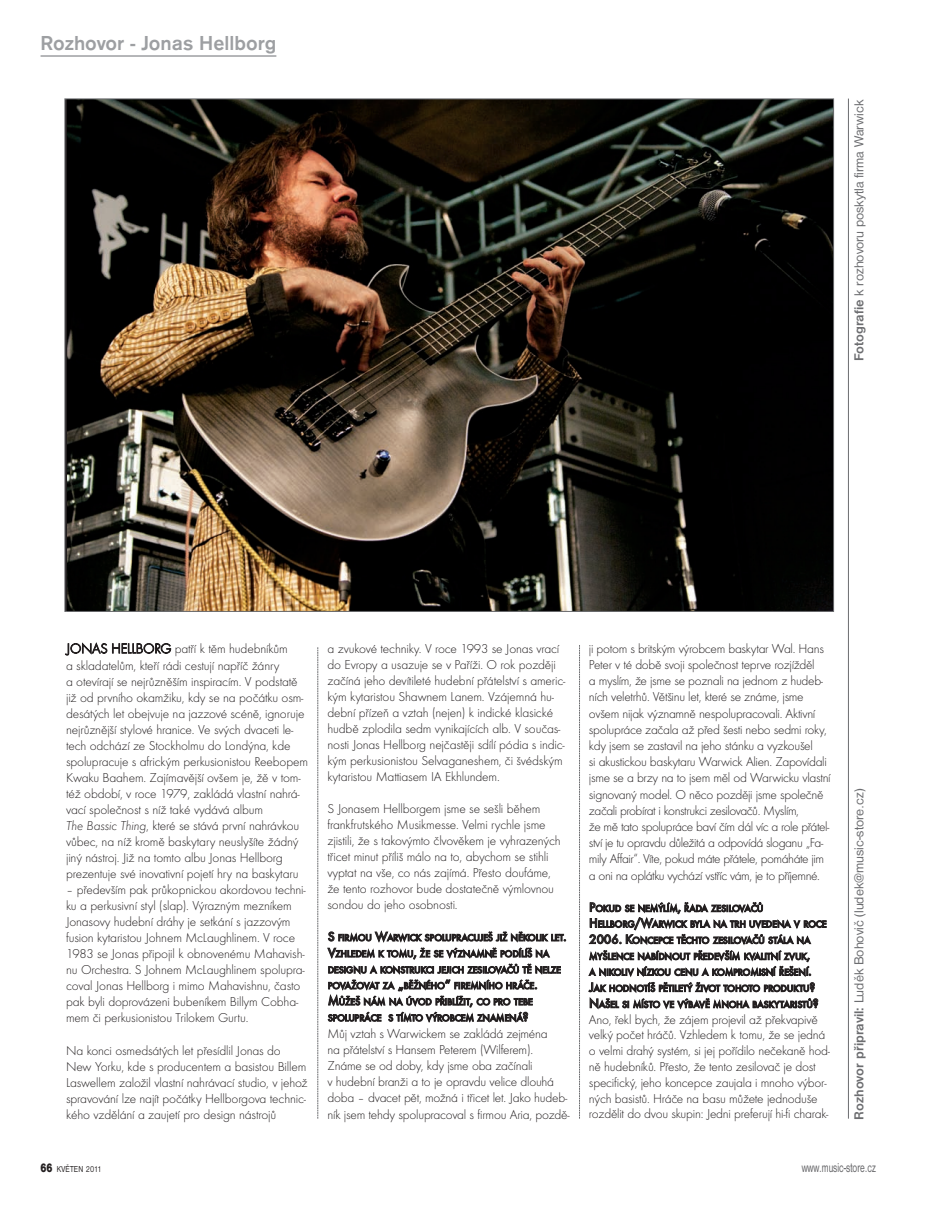
<style>
.page{position:relative;width:942px;height:1218px;background:#fff}
.page>*{position:absolute;margin:0;border:0;box-sizing:border-box;transform-origin:0 0}
.t1{font:500 21px "Accius TCE";color:#9d9fa2}
.t2{font:13.5px "Nimbus Sans DCE";color:#6c6d70}
.t3{font:13.5px "Nimbus Sans DCE";color:#636366;scale:.67 1}
.t4{font:13.35px/16px "Futura TCE Ligh";letter-spacing:-.01em;color:#231f20}
.t5{font:500 10.05px/16px "Futura TCE";letter-spacing:-.025em;color:#231f20}
.t6{font:9px "Nimbus Sans DCE";letter-spacing:.03em;color:#231f20;scale:.8 1}
.s1{font-weight:700}
.s2{font-size:14.25px}
.s3{font-family:"Futura TCE Ligh Obli"}
.s4{font-size:13.35px}
.s5{font-weight:900;font-size:12.6px}
</style>
<div class="page">
<hr style="left:41px;top:55px;width:235px;height:2px;background:#9d9fa2">
<img style="left:67px;top:101px;width:764px;height:509px">
<svg style="left:317px;top:647px;width:1px;height:471px"></svg>
<svg style="left:579px;top:645px;width:1px;height:473px"></svg>
<hr style="left:847px;top:99px;width:1px;height:1019px;background:#6c6d70">
<h1 class="t1" style="left:41px;top:31px;width:237px">Rozhovor - Jonas Hellborg</h1>
<p class="t2" style="left:850px;top:361px;width:263px;rotate:-90deg"><span class="s1">Fotografie</span> k rozhovoru poskytla firma Warwick</p>
<p class="t4" style="left:66px;top:641px;width:243px"><span class="s2">JONAS HELLBORG</span> patří k těm hudebníkům<br>a skladatelům, kteří rádi cestují napříč žánry<br>a otevírají se nejrůzněším inspiracím. V podstatě již od prvního okamžiku, kdy se na počátku osm&shy;desátých let obejvuje na jazzové scéně, ignoruje nejrůznější stylové hranice. Ve svých dvaceti le&shy;tech odchází ze Stockholmu do Londýna, kde spolupracuje s africkým perkusionistou Reebopem Kwaku Baahem. Zajímavější ovšem je, žě v tom&shy;též období, v roce 1979, zakládá vlastní nahrá&shy;vací společnost s níž také vydává album<br><span class="s3">The Bassic Thing</span>, které se stává první nahrávkou vůbec, na níž kromě baskytary neuslyšíte žádný jiný nástroj. Již na tomto albu Jonas Hellborg prezentuje své inovativní pojetí hry na baskytaru</p>
<p class="t4" style="left:66px;top:881px;width:241px">– především pak průkopnickou akordovou techni&shy;ku a perkusivní styl (slap). Výrazným mezníkem Jonasovy hudební dráhy je setkání s jazzovým fusion kytaristou Johnem McLaughlinem. V roce 1983 se Jonas připojil k obnovenému Mahavish&shy;nu Orchestra. S Johnem McLaughlinem spolupra&shy;coval Jonas Hellborg i mimo Mahavishnu, často pak byli doprovázeni bubeníkem Billym Cobha&shy;mem či perkusionistou Trilokem Gurtu.</p>
<p class="t4" style="left:66px;top:1041px;width:243px">Na konci osmedsátých let přesídlil Jonas do New Yorku, kde s producentem a basistou Billem Laswellem založil vlastní nahrávací studio, v jehož spravování lze najít počátky Hellborgova technic&shy;kého vzdělání a zaujetí pro design nástrojů</p>
<p class="t4" style="left:327px;top:640px;width:239px">a zvukové techniky. V roce 1993 se Jonas vrací do Evropy a usazuje se v Paříži. O rok později začíná jeho devítileté hudební přátelství s americ&shy;kým kytaristou Shawnem Lanem. Vzájemná hu&shy;dební přízeň a vztah (nejen) k indické klasické hudbě zplodila sedm vynikajících alb. V součas&shy;nosti Jonas Hellborg nejčastěji sdílí pódia s indic&shy;kým perkusionistou Selvaganeshem, či švédským kytaristou Mattiasem IA Ekhlundem.</p>
<p class="t4" style="left:327px;top:800px;width:234px">S Jonasem Hellborgem jsme se sešli během frankfrutského Musikmesse. Velmi rychle jsme zjistili, že s takovýmto člvověkem je vyhrazených třicet minut příliš málo na to, abychom se stihli vyptat na vše, co nás zajímá. Přesto doufáme, že tento rozhovor bude dostatečně výmlovnou sondou do jeho osobnosti.</p>
<p class="t5" style="left:328px;top:929px;width:240px"><span class="s4">S</span> FIRMOU <span class="s4">W</span>ARWICK SPOLUPRACUJEŠ JIŽ NĚKOLIK LET<span class="s4">.<br>V</span>ZHLEDEM K TOMU<span class="s4">,</span> ŽE SE VÝZNAMNĚ PODÍLÍŠ NA DESIGNU A KONSTRUKCI JEJICH ZESILOVAČŮ TĚ NELZE POVAŽOVAT ZA <span class="s4">„</span>BĚŽNÉHO<span class="s4">“</span> FIREMNÍHO HRÁČE<span class="s4">.<br>M</span>ŮŽEŠ NÁM NA ÚVOD PŘIBLÍŽIT<span class="s4">,</span> CO PRO TEBE SPOLUPRÁCE S TÍMTO VÝROBCEM ZNAMENÁ<span class="s4">?</span></p>
<p class="t4" style="left:327px;top:1025px;width:243px">Můj vztah s Warwickem se zakládá zejména<br>na přátelství s Hansem Peterem (Wilferem).<br>Známe se od doby, kdy jsme oba začínali<br>v hudební branži a to je opravdu velice dlouhá doba – dvacet pět, možná i třicet let. Jako hudeb&shy;ník jsem tehdy spolupracoval s firmou Aria, pozdě-</p>
<p class="t4" style="left:588px;top:640px;width:243px">ji potom s britským výrobcem baskytar Wal. Hans Peter v té době svoji společnost teprve rozjížděl<br>a myslím, že jsme se poznali na jednom z hudeb&shy;ních veletrhů. Většinu let, které se známe, jsme ovšem nijak významně nespolupracovali. Aktivní spolupráce začala až před šesti nebo sedmi roky, kdy jsem se zastavil na jeho stánku a vyzkoušel<br>si akustickou baskytaru Warwick Alien. Zapovídali jsme se a brzy na to jsem měl od Warwicku vlastní signovaný model. O něco později jsme společně začali probírat i konstrukci zesilovačů. Myslím,<br>že mě tato spolupráce baví čím dál víc a role přátel&shy;ství je tu opravdu důležitá a odpovídá sloganu „Fa&shy;mily Affair“. Víte, pokud máte přátele, pomáháte jim a oni na oplátku vychází vstříc vám, je to příjemné.</p>
<p class="t5" style="left:589px;top:900px;width:239px"><span class="s4">P</span>OKUD SE NEMÝLÍM<span class="s4">,</span> ŘADA ZESILOVAČŮ <span class="s4">H</span>ELLBORG<span class="s4">/W</span>ARWICK BYLA NA TRH UVEDENA V ROCE <span class="s4">2006. K</span>ONCEPCE TĚCHTO ZESILOVAČŮ STÁLA NA MYŠLENCE NABÍDNOUT PŘEDEVŠÍM KVALITNÍ ZVUK<span class="s4">,<br></span>A NIKOLIV NÍZKOU CENU A KOMPROMISNÍ ŘEŠENÍ<span class="s4">.<br>J</span>AK HODNOTÍŠ PĚTILETÝ ŽIVOT TOHOTO PRODUKTU<span class="s4">?<br>N</span>AŠEL SI MÍSTO VE VÝBAVĚ MNOHA BASKYTARISTŮ<span class="s4">?</span></p>
<p class="t4" style="left:588px;top:1011px;width:242px">Ano, řekl bych, že zájem projevil až překvapivě velký počet hráčů. Vzhledem k tomu, že se jedná o velmi drahý systém, si jej pořídilo nečekaně hod&shy;ně hudebníků. Přesto, že tento zesilovač je dost specifický, jeho koncepce zaujala i mnoho výbor&shy;ných basistů. Hráče na basu můžete jednoduše rozdělit do dvou skupin: Jedni preferují hi-fi charak-</p>
<p class="t2" style="left:850px;top:1119px;width:333px;rotate:-90deg"><span class="s1">Rozhovor připravil:</span> Luděk Bohovič (ludek@music-store.cz)</p>
<p class="t6" style="left:41px;top:1163px;width:78px"><span class="s5">66</span> KVĚTEN 2011</p>
<p class="t3" style="left:801px;top:1159px;width:112px">www.music-store.cz</p>
</div>
